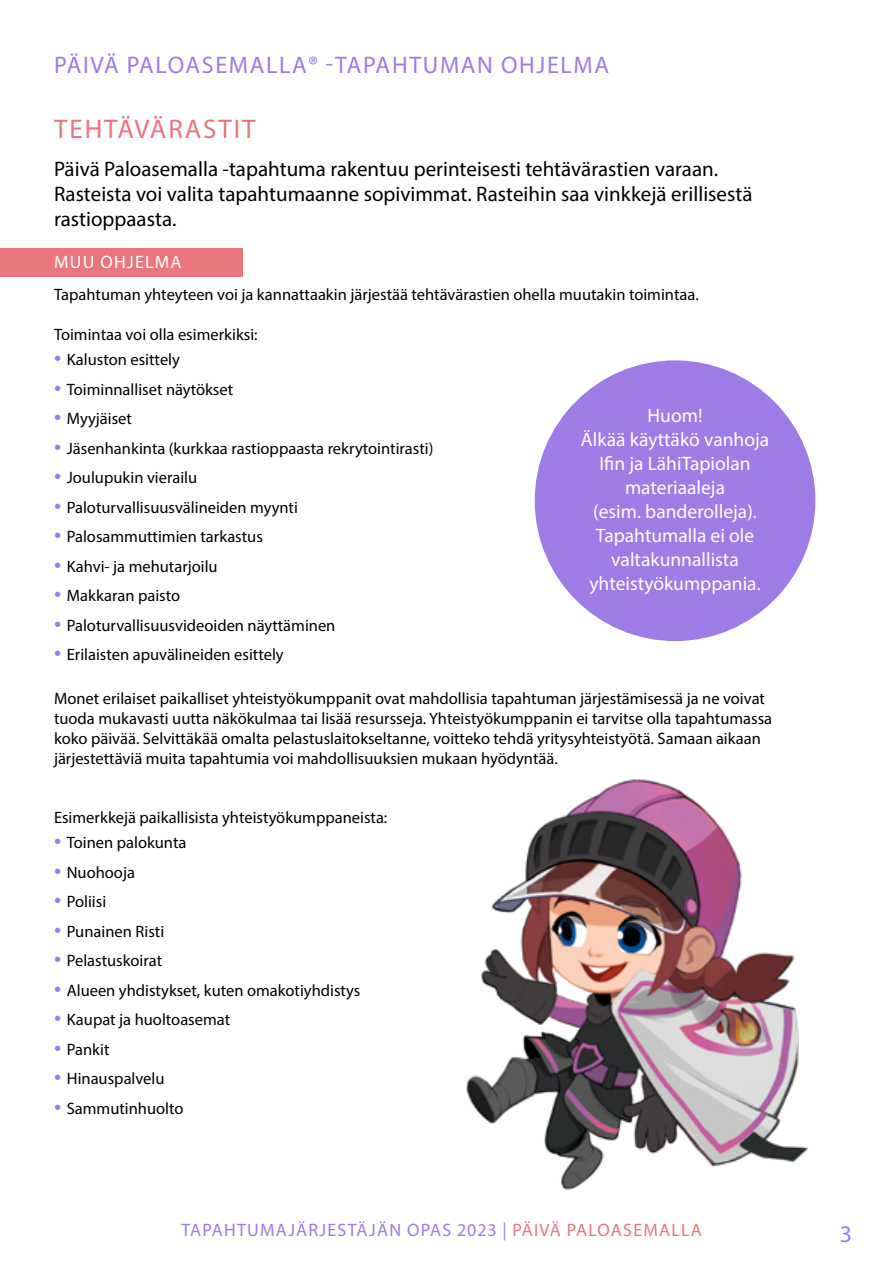
<style>
.page{position:relative;width:893px;height:1263px;background:#fff}
.page>*{position:absolute;margin:0;border:0;box-sizing:border-box;transform-origin:0 0}
.t1{font:27px "Myriad Pro";letter-spacing:.07em;color:#ea757d}
.t2{font:24px "Myriad Pro";letter-spacing:.07em;color:#9f7be5}
.t3{font:21px/25.2px "Myriad Pro";color:#000}
.t4{font:19.5px/24px "Myriad Pro";color:#fff;text-align:center}
.t5{font:18px "Myriad Pro";letter-spacing:.07em;color:#9f7be5}
.t6{font:18px "Myriad Pro";letter-spacing:.07em;color:#fff}
.t7{font:16.5px/19.8px "Myriad Pro";color:#000}
.s1{font-size:25.5px;color:#9f7be5}
.s2{color:#ea757d}
</style>
<div class="page">
<div style="left:0;top:248px;width:242px;height:28px;background:#ea757d"></div>
<div style="left:535px;top:360px;width:280px;height:281px;background:#9f7be5;border-radius:50%"></div>
<img style="left:466px;top:779px;width:342px;height:411px">
<h2 class="t2" style="left:54px;top:50px;width:556px">PÄIVÄ PALOASEMALLA® -TAPAHTUMAN OHJELMA</h2>
<h1 class="t1" style="left:54px;top:112px;width:203px">TEHTÄVÄRASTIT</h1>
<p class="t3" style="left:54px;top:156px;width:700px">Päivä Paloasemalla -tapahtuma rakentuu perinteisesti tehtävärastien varaan.<br>Rasteista voi valita tapahtumaanne sopivimmat. Rasteihin saa vinkkejä erillisestä rastioppaasta.</p>
<p class="t6" style="left:54px;top:251px;width:129px">MUU OHJELMA</p>
<p class="t7" style="left:54px;top:285px;width:646px">Tapahtuman yhteyteen voi ja kannattaakin järjestää tehtävärastien ohella muutakin toimintaa.</p>
<p class="t7" style="left:54px;top:324px;width:205px">Toimintaa voi olla esimerkiksi:</p>
<p class="t7" style="left:54px;top:350px;width:127px"><span class="s1">•</span> Kaluston esittely</p>
<p class="t7" style="left:54px;top:379px;width:181px"><span class="s1">•</span> Toiminnalliset näytökset</p>
<p class="t7" style="left:54px;top:409px;width:79px"><span class="s1">•</span> Myyjäiset</p>
<p class="t7" style="left:54px;top:438px;width:381px"><span class="s1">•</span> Jäsenhankinta (kurkkaa rastioppaasta rekrytointirasti)</p>
<p class="t7" style="left:54px;top:468px;width:145px"><span class="s1">•</span> Joulupukin vierailu</p>
<p class="t7" style="left:54px;top:497px;width:245px"><span class="s1">•</span> Paloturvallisuusvälineiden myynti</p>
<p class="t7" style="left:54px;top:527px;width:210px"><span class="s1">•</span> Palosammuttimien tarkastus</p>
<p class="t7" style="left:54px;top:556px;width:165px"><span class="s1">•</span> Kahvi- ja mehutarjoilu</p>
<p class="t7" style="left:54px;top:586px;width:128px"><span class="s1">•</span> Makkaran paisto</p>
<p class="t7" style="left:54px;top:615px;width:283px"><span class="s1">•</span> Paloturvallisuusvideoiden näyttäminen</p>
<p class="t7" style="left:54px;top:645px;width:231px"><span class="s1">•</span> Erilaisten apuvälineiden esittely</p>
<p class="t7" style="left:54px;top:688px;width:720px">Monet erilaiset paikalliset yhteistyökumppanit ovat mahdollisia tapahtuman järjestämisessä ja ne voivat tuoda mukavasti uutta näkökulmaa tai lisää resursseja. Yhteistyökumppanin ei tarvitse olla tapahtumassa koko päivää. Selvittäkää omalta pelastuslaitokseltanne, voitteko tehdä yritysyhteistyötä. Samaan aikaan järjestettäviä muita tapahtumia voi mahdollisuuksien mukaan hyödyntää.</p>
<p class="t4" style="left:581px;top:403px;width:190px">Huom!<br>Älkää käyttäkö vanhoja<br>Ifin ja LähiTapiolan materiaaleja<br>(esim. banderolleja).<br>Tapahtumalla ei ole valtakunnallista yhteistyökumppania.</p>
<p class="t7" style="left:54px;top:807px;width:335px">Esimerkkejä paikallisista yhteistyökumppaneista:</p>
<p class="t7" style="left:54px;top:832px;width:134px"><span class="s1">•</span> Toinen palokunta</p>
<p class="t7" style="left:54px;top:862px;width:82px"><span class="s1">•</span> Nuohooja</p>
<p class="t7" style="left:54px;top:891px;width:54px"><span class="s1">•</span> Poliisi</p>
<p class="t7" style="left:54px;top:921px;width:112px"><span class="s1">•</span> Punainen Risti</p>
<p class="t7" style="left:54px;top:950px;width:110px"><span class="s1">•</span> Pelastuskoirat</p>
<p class="t7" style="left:54px;top:980px;width:308px"><span class="s1">•</span> Alueen yhdistykset, kuten omakotiyhdistys</p>
<p class="t7" style="left:54px;top:1009px;width:178px"><span class="s1">•</span> Kaupat ja huoltoasemat</p>
<p class="t7" style="left:54px;top:1039px;width:57px"><span class="s1">•</span> Pankit</p>
<p class="t7" style="left:54px;top:1069px;width:112px"><span class="s1">•</span> Hinauspalvelu</p>
<p class="t7" style="left:54px;top:1098px;width:131px"><span class="s1">•</span> Sammutinhuolto</p>
<p class="t5" style="left:181px;top:1219px;width:522px">TAPAHTUMAJÄRJESTÄJÄN OPAS 2023 | <span class="s2">PÄIVÄ PALOASEMALLA</span></p>
<h2 class="t2" style="left:840px;top:1219px;width:14px">3</h2>
</div>
